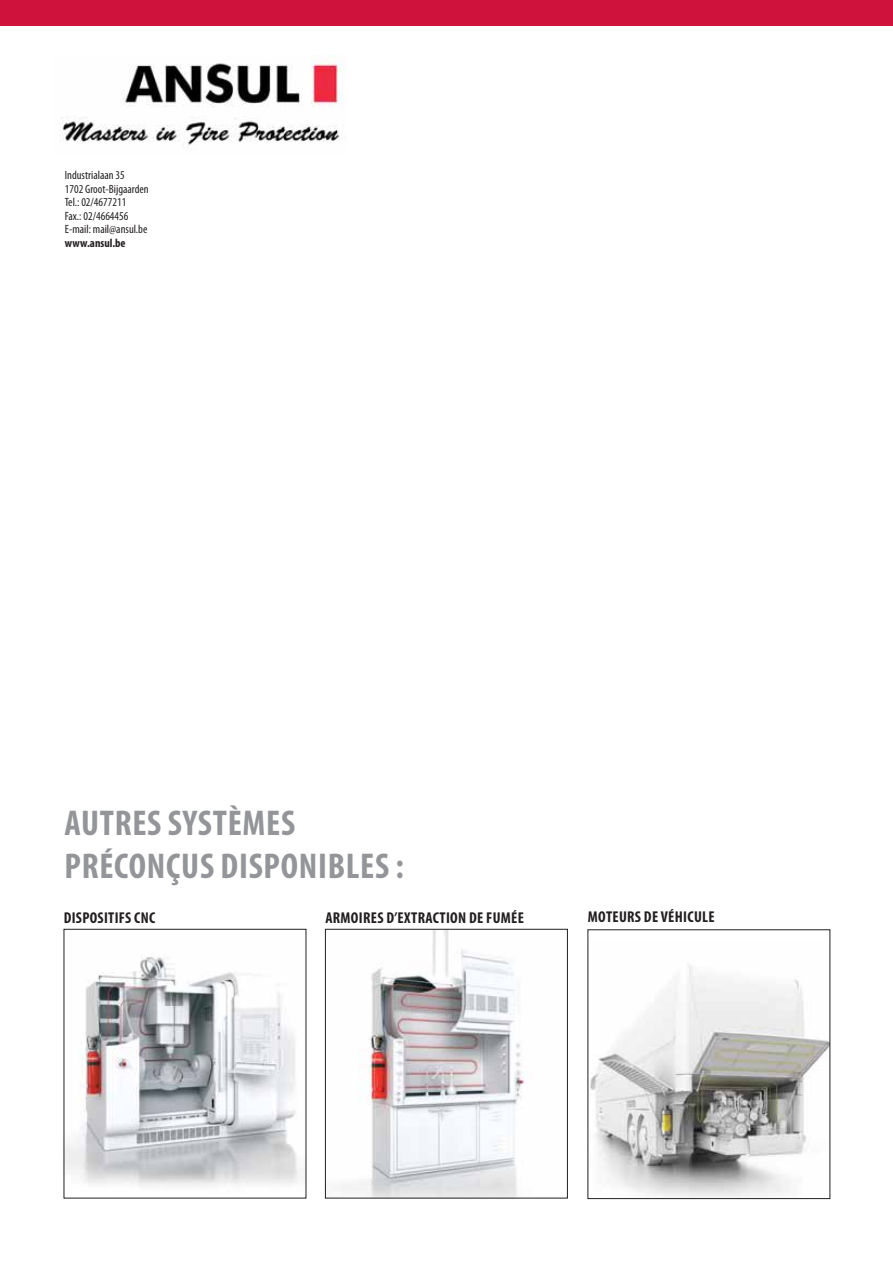
<style>
.page{position:relative;width:893px;height:1263px;background:#fff}
.page>*{position:absolute;margin:0;border:0;box-sizing:border-box;transform-origin:0 0}
.t1{font:700 condensed 36px/43.2px "Myriad Pro";letter-spacing:.02em;color:#939598}
.t2{font:700 condensed 15.75px "Myriad Pro";letter-spacing:.02em;color:#231f20}
.t3{font:condensed 12px/13.5px "Myriad Pro";color:#231f20}
.t4{font:700 condensed 12px "Myriad Pro";color:#231f20}
</style>
<div class="page">
<div style="left:0;top:0;width:892px;height:26px;background:#ce123c"></div>
<img style="left:66px;top:954px;width:232px;height:233px">
<img style="left:341px;top:931px;width:186px;height:265px">
<div style="left:325px;top:929px;width:242px;height:269px;border:1px solid #231f20"></div>
<img style="left:590px;top:964px;width:238px;height:233px">
<img style="left:60px;top:56px;width:286px;height:90px">
<p class="t3" style="left:65px;top:169px;width:85px">Industrialaan 35<br>1702 Groot-Bijgaarden<br>Tel.: 02/4677211<br>Fax.: 02/4664456<br>E-mail: mail@ansul.be</p>
<p class="t4" style="left:65px;top:238px;width:62px">www.ansul.be</p>
<h1 class="t1" style="left:64px;top:804px;width:341px">AUTRES SYSTÈMES<br>PRÉCONÇUS DISPONIBLES :</h1>
<h2 class="t2" style="left:325px;top:912px;width:200px">ARMOIRES D’EXTRACTION DE FUMÉE</h2>
<h2 class="t2" style="left:588px;top:910px;width:128px">MOTEURS DE VÉHICULE</h2>
<h2 class="t2" style="left:64px;top:912px;width:93px">DISPOSITIFS CNC</h2>
</div>
